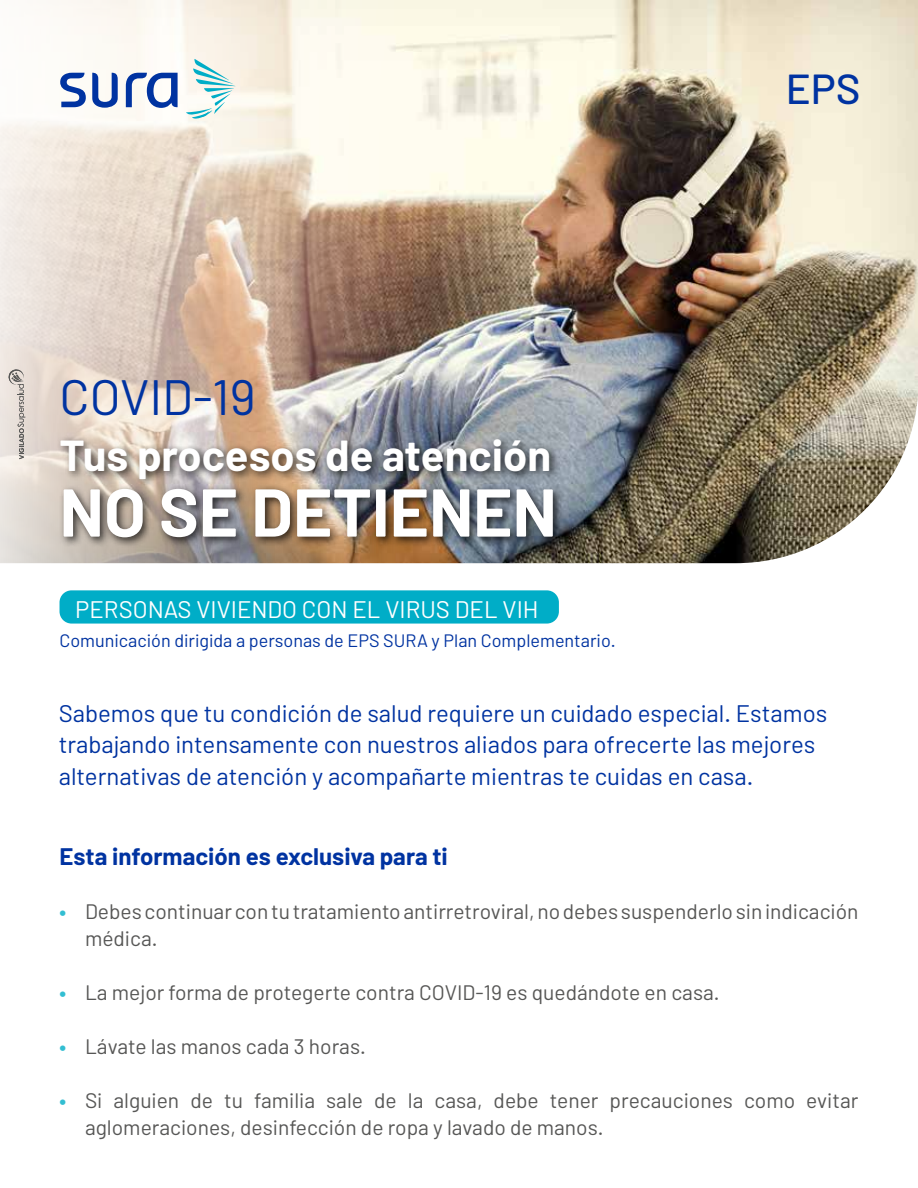
<style>
.page{position:relative;width:918px;height:1188px;background:#fff}
.page>*{position:absolute;margin:0;border:0;box-sizing:border-box;transform-origin:0 0}
.t1{font:700 67.5px "Barlow";color:#fff}
.t2{font:49.8px "Barlow";color:#0033a1}
.t3{font:700 43.5px "Barlow";color:#fff}
.t4{font:500 42px "Barlow";color:#0033a1}
.t5{font:24px/31.5px "Barlow";color:#0033a1}
.t6{font:700 24px "Barlow";color:#0033a1}
.t7{font:24px "Barlow";color:#fff}
.t8{font:21px/27px "Barlow";color:#575756}
.t9{font:18px "Barlow";color:#0033a1}
.s1{font-weight:700;color:#33bed2}
</style>
<div class="page">
<img style="left:0;top:0;width:918px;height:563px">
<svg style="left:8px;top:368px;width:17px;height:91px"></svg>
<svg style="left:186px;top:59px;width:49px;height:60px"></svg>
<svg style="left:92px;top:73px;width:26px;height:35px"></svg>
<svg style="left:60px;top:73px;width:26px;height:34px"></svg>
<svg style="left:126px;top:73px;width:52px;height:35px"></svg>
<div style="left:56px;top:434px;width:508px;height:114px;background:#000;opacity:.75"></div>
<div style="left:60px;top:590px;width:499px;height:34px;background:#00adc7;border-radius:12px"></div>
<h2 class="t2" style="left:60px;top:367px;width:198px">COVID-19</h2>
<h3 class="t3" style="left:60px;top:428px;width:493px">Tus procesos de atención</h3>
<h1 class="t1" style="left:60px;top:470px;width:499px">NO SE DETIENEN</h1>
<p class="t7" style="left:75px;top:594px;width:465px">PERSONAS VIVIENDO CON EL VIRUS DEL VIH</p>
<p class="t9" style="left:60px;top:629px;width:558px">Comunicación dirigida a personas de EPS SURA y Plan Complementario.</p>
<h3 class="t4" style="left:786px;top:63px;width:76px">EPS</h3>
<p class="t5" style="left:59px;top:697px;width:770px">Sabemos que tu condición de salud requiere un cuidado especial. Estamos trabajando intensamente con nuestros aliados para ofrecerte las mejores alternativas de atención y acompañarte mientras te cuidas en casa.</p>
<p class="t6" style="left:60px;top:842px;width:390px">Esta información es exclusiva para ti</p>
<p class="t8" style="left:85px;top:897px;width:775px;text-indent:-25px"><span class="s1">•</span> Debes continuar con tu tratamiento antirretroviral, no debes suspenderlo sin indicación médica.</p>
<p class="t8" style="left:60px;top:978px;width:662px"><span class="s1">•</span> La mejor forma de protegerte contra COVID-19 es quedándote en casa.</p>
<p class="t8" style="left:60px;top:1032px;width:308px"><span class="s1">•</span> Lávate las manos cada 3 horas.</p>
<p class="t8" style="left:85px;top:1086px;width:775px;text-indent:-25px"><span class="s1">•</span> Si alguien de tu familia sale de la casa, debe tener precauciones como evitar aglomeraciones, desinfección de ropa y lavado de manos.</p>
</div>
